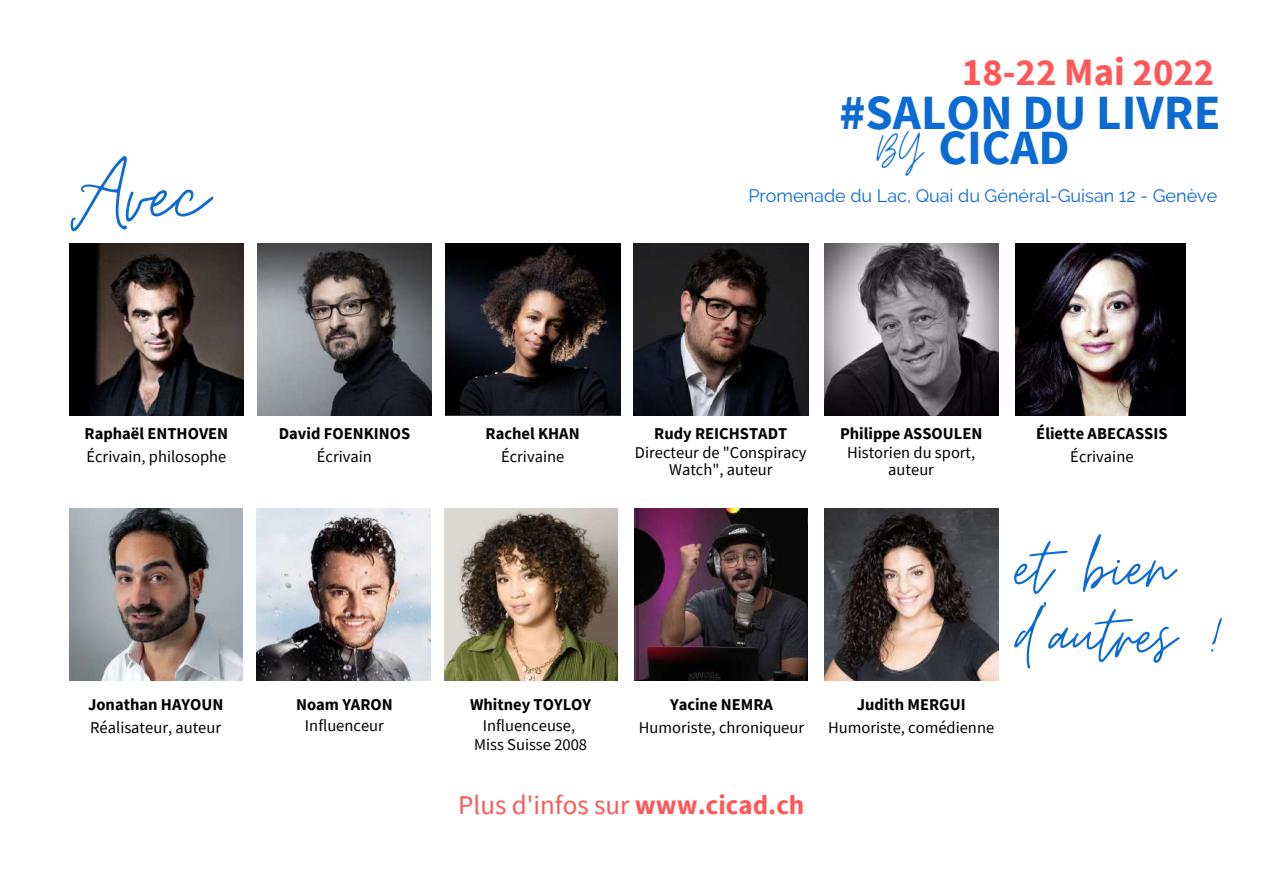
<style>
.page{position:relative;width:1263px;height:894px;background:#fff}
.page>*{position:absolute;margin:0;border:0;box-sizing:border-box;transform-origin:0 0}
.t1{font:108px "Moon Time";color:#0c6bd3}
.t2{font:84.9px/68.1px "Moon Time";color:#0c6bd3}
.t3{font:700 49.05px/35.1px "Source Sans Pro";color:#0c6bd3}
.t4{font:700 38.7px "Source Sans Pro";color:#ff5757}
.t5{font:27px "Source Sans Pro";color:#ff5757}
.t6{font:18px "Raleway";color:#0c6bd3}
.t7{font:16.5px/16.8px "Source Sans Pro";color:#000;text-align:center}
.t8{font:700 16.5px "Source Sans Pro";color:#000}
.s1{font-family:"Moon Time";font-weight:400}
.s2{font-weight:700}
</style>
<div class="page">
<img style="left:69px;top:244px;width:175px;height:172px">
<img style="left:257px;top:244px;width:175px;height:172px">
<img style="left:446px;top:244px;width:174px;height:172px">
<img style="left:634px;top:244px;width:174px;height:172px">
<img style="left:824px;top:244px;width:174px;height:172px">
<img style="left:1015px;top:244px;width:171px;height:172px">
<img style="left:69px;top:508px;width:174px;height:172px">
<img style="left:257px;top:508px;width:173px;height:172px">
<img style="left:444px;top:508px;width:174px;height:172px">
<img style="left:635px;top:508px;width:173px;height:172px">
<img style="left:824px;top:508px;width:174px;height:172px">
<h1 class="t1" style="left:69px;top:129px;width:140px">Avec</h1>
<h3 class="t4" style="left:962px;top:47px;width:254px">18-22 Mai 2022</h3>
<h3 class="t3" style="left:877px;top:94px;width:345px;text-indent:-37px">#SALON DU LIVRE<br><span class="s1">BY</span> CICAD</h3>
<p class="t6" style="left:748px;top:185px;width:470px">Promenade du Lac, Quai du Général-Guisan 12 - Genève</p>
<p class="t8" style="left:85px;top:423px;width:145px">Raphaël ENTHOVEN</p>
<p class="t7" style="left:86px;top:447px;width:141px">Écrivain, philosophe</p>
<p class="t8" style="left:88px;top:694px;width:137px">Jonathan HAYOUN</p>
<p class="t7" style="left:90px;top:718px;width:132px">Réalisateur, auteur</p>
<p class="t8" style="left:279px;top:423px;width:133px">David FOENKINOS</p>
<p class="t7" style="left:317px;top:447px;width:57px">Écrivain</p>
<p class="t8" style="left:296px;top:694px;width:98px">Noam YARON</p>
<p class="t7" style="left:305px;top:716px;width:80px">Influenceur</p>
<p class="t8" style="left:486px;top:423px;width:96px">Rachel KHAN</p>
<p class="t7" style="left:501px;top:447px;width:65px">Écrivaine</p>
<p class="t8" style="left:654px;top:423px;width:135px">Rudy REICHSTADT</p>
<p class="t7" style="left:635px;top:444px;width:173px">Directeur de "Conspiracy<br>Watch", auteur</p>
<p class="t8" style="left:470px;top:694px;width:123px">Whitney TOYLOY</p>
<p class="t7" style="left:474px;top:715px;width:115px;line-height:19px">Influenceuse,<br>Miss Suisse 2008</p>
<p class="t8" style="left:670px;top:694px;width:104px">Yacine NEMRA</p>
<p class="t7" style="left:639px;top:718px;width:167px">Humoriste, chroniqueur</p>
<h3 class="t5" style="left:458px;top:786px;width:348px">Plus d'infos sur <span class="s2">www.cicad.ch</span></h3>
<p class="t8" style="left:840px;top:423px;width:144px">Philippe ASSOULEN</p>
<p class="t7" style="left:847px;top:444px;width:130px">Historien du sport, auteur</p>
<p class="t8" style="left:1036px;top:423px;width:133px">Éliette ABECASSIS</p>
<p class="t7" style="left:1070px;top:447px;width:65px">Écrivaine</p>
<p class="t8" style="left:857px;top:694px;width:110px">Judith MERGUI</p>
<p class="t7" style="left:828px;top:718px;width:168px">Humoriste, comédienne</p>
<h2 class="t2" style="left:1015px;top:534px;width:212px">et bien d'autres !</h2>
</div>
